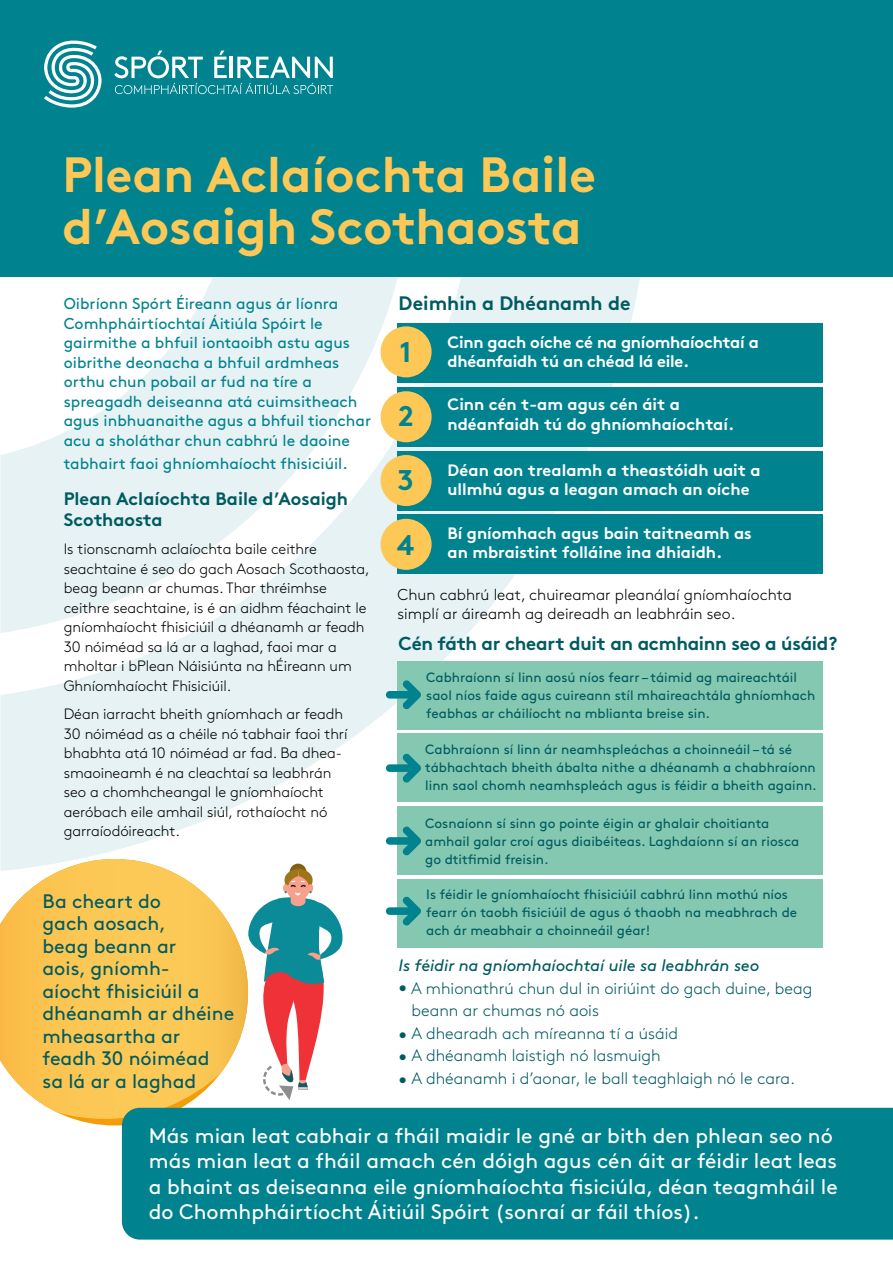
<style>
.page{position:relative;width:893px;height:1263px;background:#fff}
.page>*{position:absolute;margin:0;border:0;box-sizing:border-box;transform-origin:0 0}
.t1{font:700 49.5px/52.5px "Brown Std";color:#fdc855}
.t2{font:700 28.5px "Brown Std";color:#00838f}
.t3{font:21px/25.5px "Brown Std";color:#fff}
.t4{font:19.5px/22.5px "Brown Std";color:#005b60}
.t5{font:700 19.5px "Brown Std";color:#005b60}
.t6{font:700 18.75px "Brown Std";letter-spacing:-.015em;color:#005b60}
.t7{font:700 18px/21px "Brown Std";color:#005b60}
.t8{font:700 16.5px/19.5px "Brown Std";color:#fff}
.t9{font:300 16.5px/22.5px "Brown Std";color:#005b60}
.t10{font:italic 16.5px "Brown Std";color:#005b60}
.t11{font:15.75px/19.5px "Brown Std";color:#00838f}
.t12{font:300 15.75px/19.5px "Brown Std";color:#000}
.t13{font:300 15px/19.5px "Brown Std";letter-spacing:-.005em;color:#000}
.t14{font:13.5px/18px "Brown Std";color:#005b60}
</style>
<div class="page">
<div style="left:0;top:1px;width:893px;height:276px;background:#00838f"></div>
<svg style="left:1px;top:277px;width:645px;height:594px;fill:#e6f2f4"></svg>
<svg style="left:1px;top:277px;width:406px;height:356px;fill:#e6f2f4"></svg>
<svg style="left:0;top:859px;width:248px;height:260px;background:#fbce6c"></svg>
<div style="left:290px;top:864px;width:16px;height:16px;background:#806111;border-radius:50%"></div>
<svg style="left:248px;top:867px;width:96px;height:233px"></svg>
<svg style="left:44px;top:41px;width:58px;height:67px"></svg>
<svg style="left:114px;top:51px;width:219px;height:43px"></svg>
<div style="left:398px;top:661px;width:425px;height:68px;background:#85c8b1"></div>
<div style="left:398px;top:807px;width:425px;height:68px;background:#85c8b1"></div>
<div style="left:398px;top:879px;width:425px;height:68px;background:#85c8b1"></div>
<div style="left:398px;top:733px;width:425px;height:68px;background:#85c8b1"></div>
<svg style="left:386px;top:680px;width:35px;height:29px"></svg>
<svg style="left:386px;top:826px;width:35px;height:29px"></svg>
<svg style="left:386px;top:896px;width:35px;height:29px"></svg>
<svg style="left:386px;top:753px;width:35px;height:29px"></svg>
<div style="left:398px;top:323px;width:425px;height:60px;background:#00838f"></div>
<div style="left:398px;top:387px;width:425px;height:59px;background:#00838f"></div>
<div style="left:398px;top:451px;width:425px;height:59px;background:#00838f"></div>
<div style="left:398px;top:514px;width:425px;height:60px;background:#00838f"></div>
<div style="left:381px;top:326px;width:51px;height:51px;background:#fdc855;border-radius:50%"></div>
<div style="left:381px;top:391px;width:51px;height:51px;background:#fdc855;border-radius:50%"></div>
<div style="left:381px;top:455px;width:51px;height:51px;background:#fdc855;border-radius:50%"></div>
<div style="left:381px;top:519px;width:51px;height:51px;background:#fdc855;border-radius:50%"></div>
<div style="left:122px;top:1108px;width:771px;height:131px;background:#00838f"></div>
<h1 class="t1" style="left:62px;top:148px;width:535px">Plean Aclaíochta Baile d’Aosaigh Scothaosta</h1>
<h3 class="t5" style="left:399px;top:291px;width:233px">Deimhin a Dhéanamh de</h3>
<p class="t11" style="left:64px;top:294px;width:309px">Oibríonn Spórt Éireann agus ár líonra Comhpháirtíochtaí Áitiúla Spóirt le gairmithe a bhfuil iontaoibh astu agus oibrithe deonacha a bhfuil ardmheas orthu chun pobail ar fud na tíre a spreagadh deiseanna atá cuimsitheach agus inbhuanaithe agus a bhfuil tionchar acu a sholáthar chun cabhrú le daoine</p>
<p class="t11" style="left:64px;top:453px;width:286px">tabhairt faoi ghníomhaíocht fhisiciúil.</p>
<h3 class="t7" style="left:64px;top:488px;width:286px">Plean Aclaíochta Baile d’Aosaigh<br>Scothaosta</h3>
<p class="t13" style="left:64px;top:539px;width:307px">Is tionscnamh aclaíochta baile ceithre seachtaine é seo do gach Aosach Scothaosta, beag beann ar chumas. Thar thréimhse ceithre seachtaine, is é an aidhm féachaint le gníomhaíocht fhisiciúil a dhéanamh ar feadh 30 nóiméad sa lá ar a laghad, faoi mar a mholtar i bPlean Náisiúnta na hÉireann um Ghníomhaíocht Fhisiciúil.</p>
<p class="t13" style="left:64px;top:704px;width:285px">Déan iarracht bheith gníomhach ar feadh 30 nóiméad as a chéile nó tabhair faoi thrí bhabhta atá 10 nóiméad ar fad. Ba dhea&shy;smaoineamh é na cleachtaí sa leabhrán seo a chomhcheangal le gníomhaíocht aeróbach eile amhail siúl, rothaíocht nó garraíodóireacht.</p>
<p class="t8" style="left:448px;top:332px;width:313px">Cinn gach oíche cé na gníomhaíochtaí a dhéanfaidh tú an chéad lá eile.</p>
<p class="t8" style="left:448px;top:394px;width:288px">Cinn cén t-am agus cén áit a ndéanfaidh tú do ghníomhaíochtaí.</p>
<p class="t8" style="left:448px;top:460px;width:315px">Déan aon trealamh a theastóidh uait a ullmhú agus a leagan amach an oíche</p>
<p class="t8" style="left:448px;top:523px;width:306px">Bí gníomhach agus bain taitneamh as an mbraistint folláine ina dhiaidh.</p>
<h2 class="t2" style="left:399px;top:334px;width:14px">1</h2>
<h2 class="t2" style="left:398px;top:399px;width:17px">2</h2>
<h2 class="t2" style="left:397px;top:463px;width:18px">3</h2>
<h2 class="t2" style="left:397px;top:528px;width:19px">4</h2>
<p class="t12" style="left:398px;top:585px;width:396px">Chun cabhrú leat, chuireamar pleanálaí gníomhaíochta simplí ar áireamh ag deireadh an leabhráin seo.</p>
<h3 class="t6" style="left:399px;top:632px;width:440px">Cén fáth ar cheart duit an acmhainn seo a úsáid?</h3>
<p class="t14" style="left:426px;top:668px;width:390px">Cabhraíonn sí linn aosú níos fearr – táimid ag maireachtáil saol níos faide agus cuireann stíl mhaireachtála ghníomhach feabhas ar cháilíocht na mblianta breise sin.</p>
<p class="t14" style="left:425px;top:741px;width:393px">Cabhraíonn sí linn ár neamhspleáchas a choinneáil – tá sé tábhachtach bheith ábalta nithe a dhéanamh a chabhraíonn linn saol chomh neamhspleách agus is féidir a bheith againn.</p>
<p class="t14" style="left:425px;top:814px;width:376px">Cosnaíonn sí sinn go pointe éigin ar ghalair choitianta amhail galar croí agus diaibéiteas. Laghdaíonn sí an riosca go dtitfimid freisin.</p>
<h3 class="t4" style="left:43px;top:890px;width:193px">Ba cheart do<br>gach aosach,<br>beag beann ar<br>aois, gníomh-<br>aíocht fhisiciúil a dhéanamh ar dhéine mheasartha ar feadh 30 nóiméad sa lá ar a laghad</h3>
<p class="t14" style="left:426px;top:886px;width:372px">Is féidir le gníomhaíocht fhisiciúil cabhrú linn mothú níos fearr ón taobh fisiciúil de agus ó thaobh na meabhrach de ach ár meabhair a choinneáil géar!</p>
<p class="t10" style="left:399px;top:956px;width:362px">Is féidir na gníomhaíochtaí uile sa leabhrán seo</p>
<p class="t9" style="left:411px;top:977px;width:402px;text-indent:-13px">• A mhionathrú chun dul in oiriúint do gach duine, beag beann ar chumas nó aois</p>
<p class="t9" style="left:399px;top:1022px;width:281px">• A dhearadh ach míreanna tí a úsáid</p>
<p class="t9" style="left:399px;top:1045px;width:264px">• A dhéanamh laistigh nó lasmuigh</p>
<p class="t9" style="left:399px;top:1067px;width:398px">• A dhéanamh i d’aonar, le ball teaghlaigh nó le cara.</p>
<p class="t3" style="left:149px;top:1123px;width:691px">Más mian leat cabhair a fháil maidir le gné ar bith den phlean seo nó más mian leat a fháil amach cén dóigh agus cén áit ar féidir leat leas a bhaint as deiseanna eile gníomhaíochta fisiciúla, déan teagmháil le do Chomhpháirtíocht Áitiúil Spóirt (sonraí ar fáil thíos).</p>
</div>
